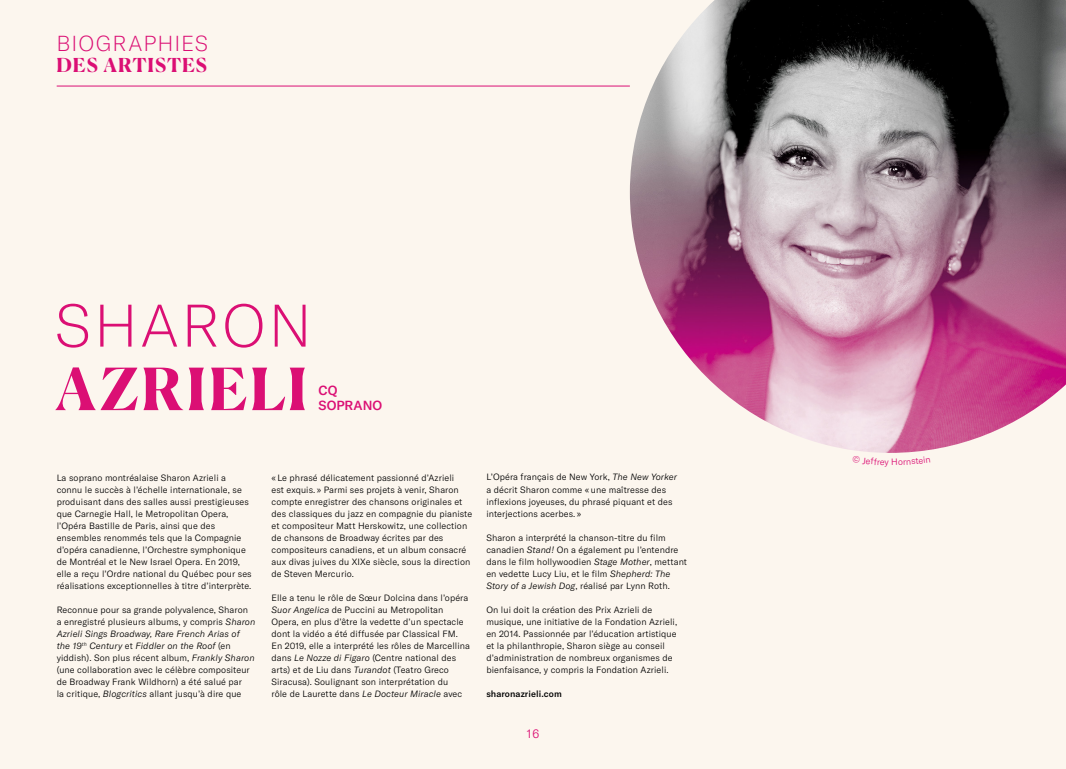
<style>
.page{position:relative;width:1066px;height:769px;background:#fff}
.page>*{position:absolute;margin:0;border:0;box-sizing:border-box;transform-origin:0 0}
.t1{font:100 59px "GT America";letter-spacing:.04em;color:#db0f74}
.t2{font:700 58px "Canela";letter-spacing:.04em;color:#db0f74}
.t3{font:100 21.4px "GT America";letter-spacing:.055em;color:#db0f74}
.t4{font:700 19.2px "Canela";letter-spacing:.05em;color:#db0f74}
.t5{font:500 13px/15.6px "GT America";color:#db0f74}
.t6{font:300 12px "GT America";color:#db0f74}
.t7{font:300 9px/12px "GT America";letter-spacing:.01em;color:#000}
.t8{font:500 9px "GT America";letter-spacing:.01em;color:#000}
.t9{font:300 9px "GT America";color:#db0f74}
.s1{font-style:italic}
</style>
<div class="page">
<div style="left:0;top:0;width:1066px;height:768px;background:#fcf6ee"></div>
<img style="left:630px;top:0;width:436px;height:452px">
<hr style="left:57px;top:85px;width:573px;height:1px;background:#db0f74">
<h3 class="t3" style="left:56px;top:31px;width:153px">BIOGRAPHIES</h3>
<h3 class="t4" style="left:57px;top:50px;width:152px">DES ARTISTES</h3>
<h1 class="t1" style="left:55px;top:291px;width:259px">SHARON</h1>
<h2 class="t2" style="left:55px;top:343px;width:254px">AZRIELI</h2>
<h3 class="t5" style="left:319px;top:382px;width:65px">CQ<br>SOPRANO</h3>
<p class="t7" style="left:57px;top:471px;width:196px">La soprano montréalaise Sharon Azrieli a connu le succès à l’échelle internationale, se produisant dans des salles aussi prestigieuses que Carnegie Hall, le Metropolitan Opera, l’Opéra Bastille de Paris, ainsi que des ensembles renommés tels que la Compagnie d’opéra canadienne, l’Orchestre symphonique de Montréal et le New Israel Opera. En 2019, elle a reçu l’Ordre national du Québec pour ses réalisations exceptionnelles à titre d’interprète.</p>
<p class="t7" style="left:57px;top:603px;width:200px">Reconnue pour sa grande polyvalence, Sharon<br>a enregistré plusieurs albums, y compris <span class="s1">Sharon Azrieli Sings Broadway, Rare French Arias of the 19</span><sup>th</sup> <span class="s1">Century</span> et <span class="s1">Fiddler on the Roof</span> (en yiddish). Son plus récent album, <span class="s1">Frankly Sharon </span>(une collaboration avec le célèbre compositeur de Broadway Frank Wildhorn) a été salué par<br>la critique, <span class="s1">Blogcritics</span> allant jusqu’à dire que</p>
<p class="t7" style="left:271px;top:471px;width:202px">« Le phrasé délicatement passionné d’Azrieli<br>est exquis. » Parmi ses projets à venir, Sharon compte enregistrer des chansons originales et des classiques du jazz en compagnie du pianiste et compositeur Matt Herskowitz, une collection de chansons de Broadway écrites par des compositeurs canadiens, et un album consacré aux divas juives du XIXe siècle, sous la direction de Steven Mercurio.</p>
<p class="t7" style="left:271px;top:591px;width:200px">Elle a tenu le rôle de Sœur Dolcina dans l’opéra <span class="s1">Suor Angelica</span> de Puccini au Metropolitan Opera, en plus d’être la vedette d’un spectacle dont la vidéo a été diffusée par Classical FM.<br>En 2019, elle a interprété les rôles de Marcellina dans <span class="s1">Le Nozze di Figaro</span> (Centre national des arts) et de Liu dans <span class="s1">Turandot</span> (Teatro Greco Siracusa). Soulignant son interprétation du<br>rôle de Laurette dans <span class="s1">Le Docteur Miracle</span> avec</p>
<p class="t7" style="left:486px;top:471px;width:192px">L’Opéra français de New York, <span class="s1">The New Yorker </span>a décrit Sharon comme « une maîtresse des inflexions joyeuses, du phrasé piquant et des interjections acerbes. »</p>
<p class="t7" style="left:486px;top:531px;width:202px">Sharon a interprété la chanson-titre du film canadien <span class="s1">Stand!</span> On a également pu l’entendre dans le film hollywoodien <span class="s1">Stage Mother</span>, mettant en vedette Lucy Liu, et le film <span class="s1">Shepherd: The Story of a Jewish Dog</span>, réalisé par Lynn Roth.</p>
<p class="t7" style="left:486px;top:603px;width:192px">On lui doit la création des Prix Azrieli de musique, une initiative de la Fondation Azrieli, en 2014. Passionnée par l’éducation artistique et la philanthropie, Sharon siège au conseil d’administration de nombreux organismes de bienfaisance, y compris la Fondation Azrieli.</p>
<p class="t8" style="left:486px;top:687px;width:77px">sharonazrieli.com</p>
<h3 class="t6" style="left:527px;top:726px;width:14px">16</h3>
<p class="t9" style="left:884px;top:456px;width:6px">y</p>
</div>
